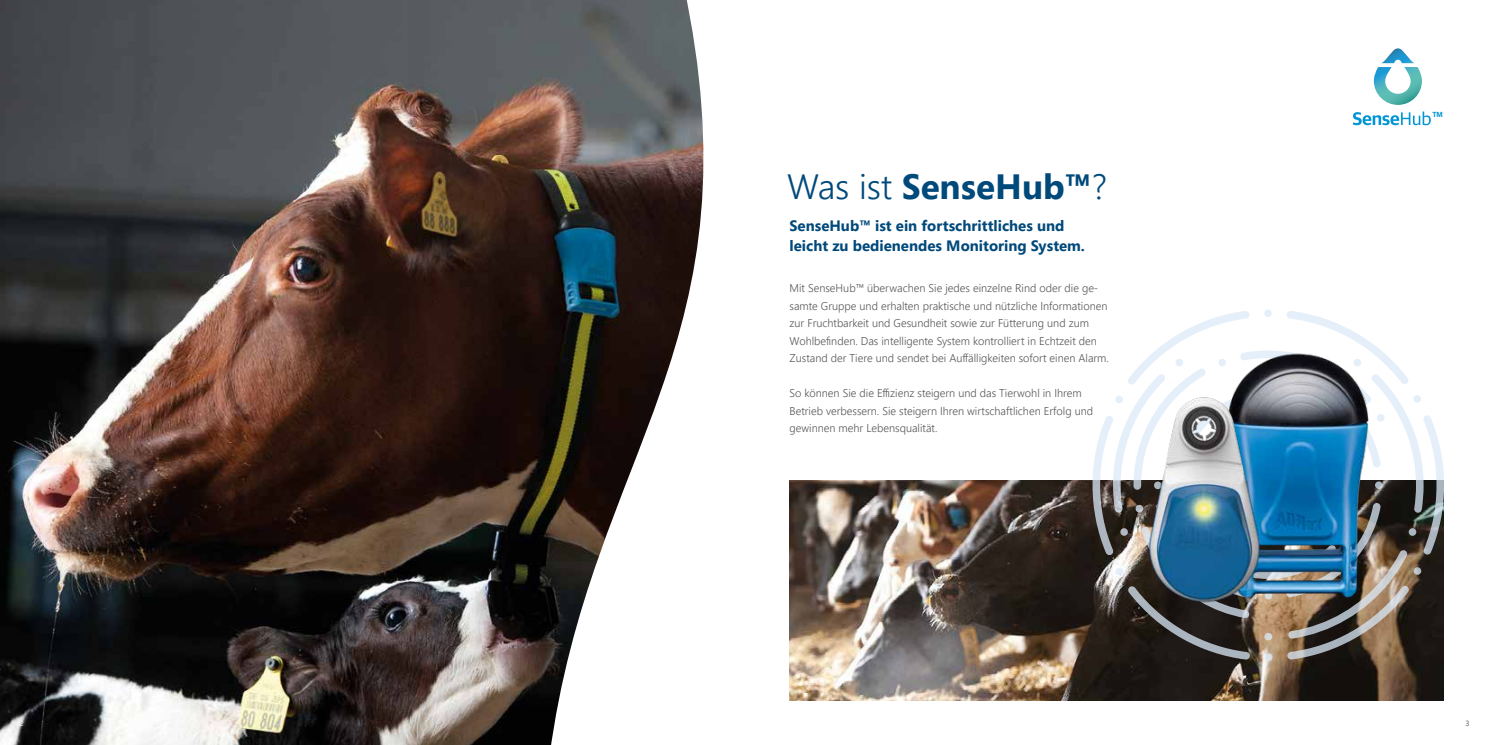
<style>
.page{position:relative;width:1489px;height:745px;background:#fff}
.page>*{position:absolute;margin:0;border:0;box-sizing:border-box;transform-origin:0 0}
.t1{font:700 35px "Segoe UI";color:#00497b}
.t2{font:700 15px/20px "Segoe UI";color:#00497b}
.t3{font:300 11.25px/17.5px "Segoe UI";color:#575756}
.t4{font:7.5px "Segoe UI";color:#575756}
.t5{font:7.5px "Segoe UI";color:#fff}
.t6{font:600 7.38px "Guardian Sans";color:#0095d6}
.s1{font-weight:300}
</style>
<div class="page">
<img style="left:0;top:0;width:549px;height:744px">
<svg style="left:549px;top:0;width:600px;height:744px"></svg>
<img style="left:789px;top:480px;width:654px;height:220px">
<svg style="left:1092px;top:311px;width:351px;height:349px"></svg>
<svg style="left:1373px;top:48px;width:48px;height:57px"></svg>
<svg style="left:1353px;top:111px;width:77px;height:14px"></svg>
<img style="left:1186px;top:322px;width:199px;height:286px">
<img style="left:1128px;top:383px;width:150px;height:238px">
<p class="t5" style="left:19px;top:715px;width:6px">2</p>
<h1 class="t1" style="left:787px;top:162px;width:322px"><span class="s1">Was ist</span> SenseHub™<span class="s1">?</span></h1>
<h2 class="t2" style="left:789px;top:215px;width:297px">SenseHub™ ist ein fortschrittliches und leicht zu bedienendes Monitoring System.</h2>
<p class="t3" style="left:789px;top:278px;width:321px">Mit SenseHub™ überwachen Sie jedes einzelne Rind oder die ge&shy;samte Gruppe und erhalten praktische und nützliche Informationen zur Fruchtbarkeit und Gesundheit sowie zur Fütterung und zum Wohlbefinden. Das intelligente System kontrolliert in Echtzeit den Zustand der Tiere und sendet bei Auffälligkeiten sofort einen Alarm.</p>
<p class="t3" style="left:789px;top:383px;width:305px">So können Sie die Effizienz steigern und das Tierwohl in Ihrem<br>Betrieb verbessern. Sie steigern Ihren wirtschaftlichen Erfolg und gewinnen mehr Lebensqualität.</p>
<p class="t6" style="left:1432px;top:108px;width:12px">TM</p>
<p class="t4" style="left:1465px;top:715px;width:6px">3</p>
</div>
